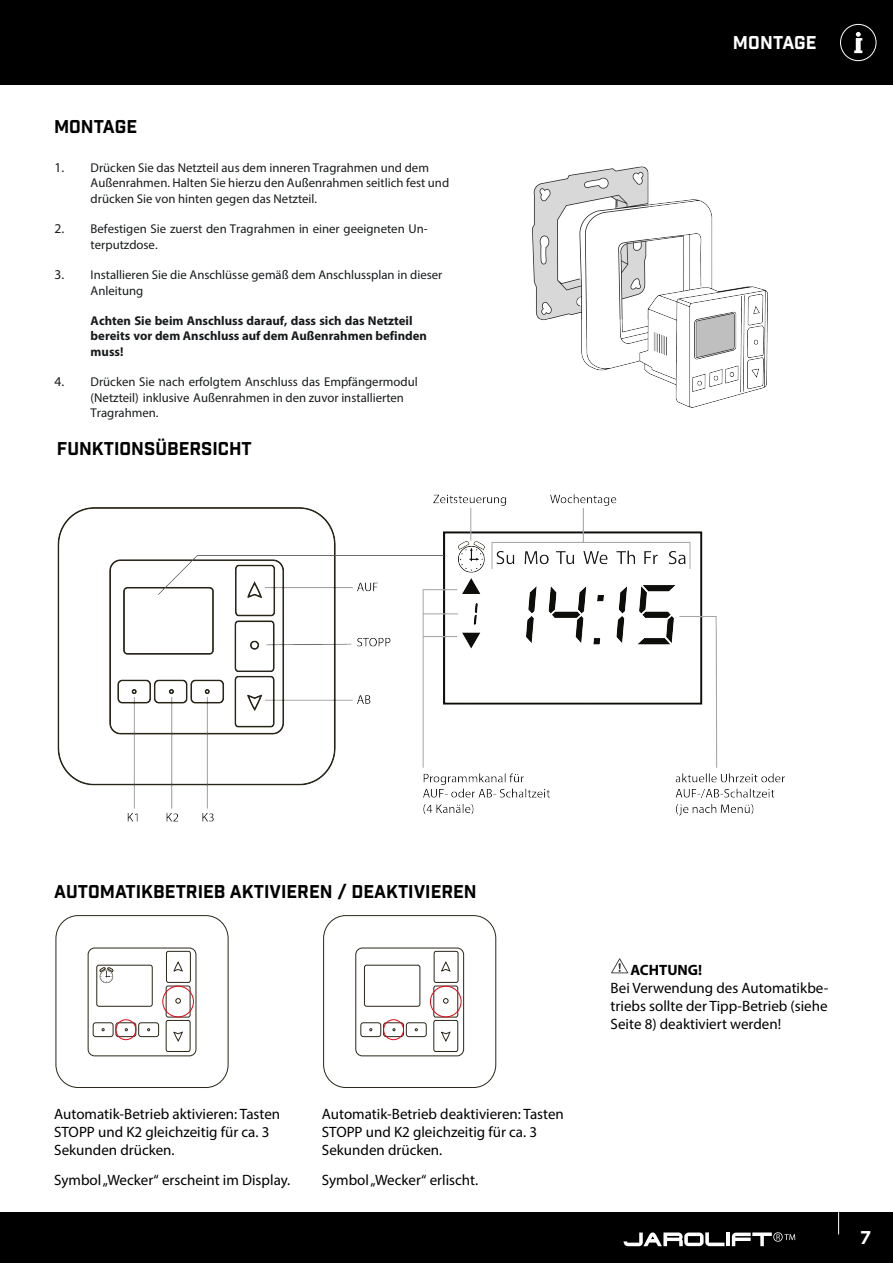
<style>
.page{position:relative;width:893px;height:1263px;background:#fff}
.page>*{position:absolute;margin:0;border:0;box-sizing:border-box;transform-origin:0 0}
.t1{font:18px "Industry Inc Base";color:#000}
.t2{font:18px "Industry Inc Base";letter-spacing:.01em;color:#fff}
.t3{font:15px/18px "Myriad Pro";color:#000}
.t4{font:700 15px "Myriad Pro";color:#000}
.t5{font:12.75px/15.3px "Myriad Pro";color:#171a1c}
.t6{font:700 12.75px/15.3px "Myriad Pro";color:#171a1c}
.s1{font-size:13.5px}
</style>
<div class="page">
<div style="left:0;top:1212px;width:893px;height:51px;background:#000"></div>
<div style="left:0;top:0;width:893px;height:85px;background:#000"></div>
<svg style="left:838px;top:1212px;width:1px;height:22px"></svg>
<svg style="left:854px;top:32px;width:8px;height:21px"></svg>
<div style="left:840px;top:24px;width:36px;height:37px;border:1px solid #fff;border-radius:50%"></div>
<svg style="left:624px;top:1232px;width:100px;height:14px"></svg>
<hr style="left:726px;top:1232px;width:4px;height:14px;background:#fff">
<svg style="left:732px;top:1232px;width:63px;height:14px"></svg>
<img style="left:532px;top:166px;width:236px;height:242px">
<img style="left:57px;top:494px;width:728px;height:328px">
<svg style="left:56px;top:915px;width:172px;height:173px"></svg>
<svg style="left:323px;top:915px;width:173px;height:173px"></svg>
<div style="left:430px;top:986px;width:31px;height:31px;border:1px solid #e30613;border-radius:50%"></div>
<div style="left:383px;top:1019px;width:21px;height:21px;border:1px solid #e30613;border-radius:50%"></div>
<svg style="left:611px;top:958px;width:17px;height:15px"></svg>
<h1 class="t1" style="left:54px;top:115px;width:85px">MONTAGE</h1>
<p class="t5" style="left:91px;top:160px;width:360px;text-indent:-36px"><span class="s1">1.</span> Drücken Sie das Netzteil aus dem inneren Tragrahmen und dem<br>Außenrahmen. Halten Sie hierzu den Außenrahmen seitlich fest und drücken Sie von hinten gegen das Netzteil.</p>
<p class="t5" style="left:91px;top:221px;width:339px;text-indent:-36px"><span class="s1">2.</span> Befestigen Sie zuerst den Tragrahmen in einer geeigneten Un&shy;terputzdose.</p>
<p class="t5" style="left:91px;top:267px;width:353px;text-indent:-36px"><span class="s1">3.</span> Installieren Sie die Anschlüsse gemäß dem Anschlussplan in dieser<br>Anleitung</p>
<p class="t6" style="left:91px;top:313px;width:338px">Achten Sie beim Anschluss darauf, dass sich das Netzteil bereits vor dem Anschluss auf dem Außenrahmen befinden muss!</p>
<p class="t5" style="left:91px;top:374px;width:329px;text-indent:-36px"><span class="s1">4.</span> Drücken Sie nach erfolgtem Anschluss das Empfängermodul (Netzteil) inklusive Außenrahmen in den zuvor installierten<br>Tragrahmen.</p>
<h1 class="t1" style="left:57px;top:438px;width:196px">FUNKTIONSÜBERSICHT</h1>
<h1 class="t2" style="left:733px;top:32px;width:85px">MONTAGE</h1>
<h1 class="t1" style="left:54px;top:880px;width:424px">AUTOMATIKBETRIEB AKTIVIEREN / DEAKTIVIEREN</h1>
<p class="t3" style="left:54px;top:1104px;width:228px">Automatik-Betrieb aktivieren: Tasten<br>STOPP und K2 gleichzeitig für ca. 3<br>Sekunden drücken.</p>
<p class="t3" style="left:54px;top:1171px;width:238px">Symbol „Wecker“ erscheint im Display.</p>
<p class="t3" style="left:322px;top:1104px;width:243px">Automatik-Betrieb deaktivieren: Tasten<br>STOPP und K2 gleichzeitig für ca. 3<br>Sekunden drücken.</p>
<p class="t3" style="left:322px;top:1171px;width:158px">Symbol „Wecker“ erlischt.</p>
<p class="t4" style="left:630px;top:960px;width:73px">ACHTUNG!</p>
<p class="t3" style="left:611px;top:978px;width:219px;text-align:justify">Bei Verwendung des Automatikbe&shy;triebs sollte der Tipp-Betrieb (siehe Seite 8) deaktiviert werden!</p>
<h1 class="t2" style="left:861px;top:1227px;width:12px">7</h1>
</div>
